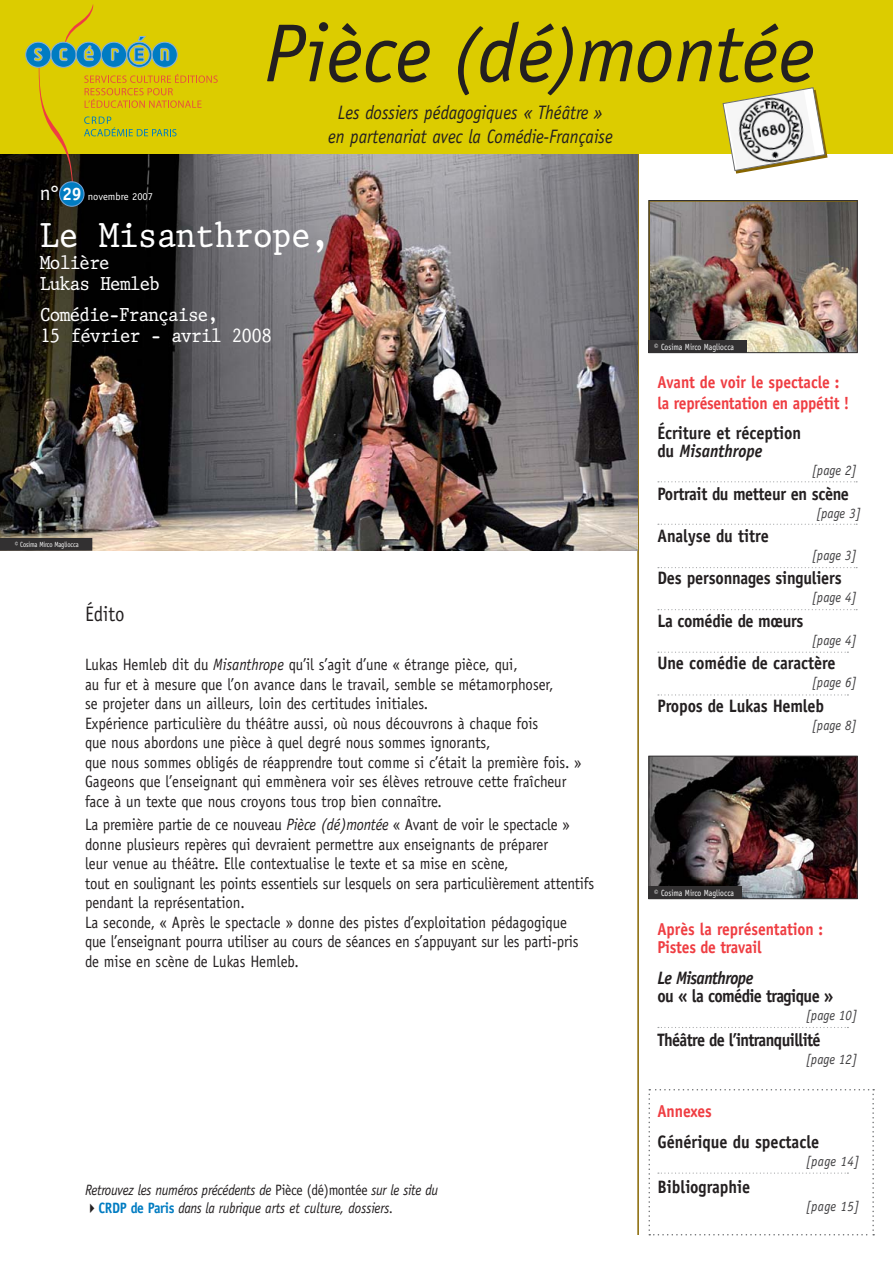
<style>
.page{position:relative;width:893px;height:1263px;background:#fff}
.page>*{position:absolute;margin:0;border:0;box-sizing:border-box;transform-origin:0 0}
.t1{font:italic 82.5px "Officina Sans LT";color:#231f20}
.t2{font:36px "King";letter-spacing:-.01em;color:#fff;scale:.9 1}
.t3{font:21px "Officina Sans LT";color:#231f20;scale:.9 1}
.t4{font:italic 19.5px/23.7px "Officina Sans LT";color:#231f20;text-align:center;scale:.9 1}
.t5{font:19.5px/21.8px "King";letter-spacing:-.04em;color:#fff;scale:.9 1}
.t6{font:700 18px "Officina Sans LT";letter-spacing:-.02em;color:#231f20;scale:.9 1}
.t7{font:700 18px/18px "Officina Sans LT";color:#231f20;scale:.9 1}
.t8{font:italic 700 18px "Officina Sans LT";letter-spacing:-.035em;color:#231f20;scale:.9 1}
.t9{font:700 17.25px/20.7px "Officina Sans LT";letter-spacing:-.015em;color:#ef3d42;scale:.9 1}
.t10{font:16.5px/19.5px "Officina Sans LT";color:#231f20;scale:.9 1}
.t11{font:italic 15px/18px "Officina Sans LT";letter-spacing:-.02em;color:#231f20;scale:.9 1}
.t12{font:italic 14.25px "Officina Sans LT";color:#403f41;scale:.9 1}
.t13{font:10.5px "Officina Sans LT";color:#fff}
.t14{font:9px "Officina Sans LT";color:#fff;scale:.85 1}
.t15{font:7.5px "Officina Sans LT";letter-spacing:-.02em;color:#fff;scale:.85 1}
.s1{font-size:72px}
.s2{font-size:21px}
.s3{font-weight:700;font-size:18px}
.s4{font-style:italic}
.s5{font-style:normal}
.s6{font-weight:700;font-style:normal;color:#007cc2}
</style>
<div class="page">
<img style="left:637px;top:153px;width:21px;height:1082px">
<img style="left:0;top:153px;width:638px;height:398px">
<div style="left:0;top:0;width:893px;height:153px;background:#dccc00"></div>
<div style="left:60px;top:182px;width:24px;height:24px;background:#007cc2;border-radius:50%"></div>
<div style="left:59px;top:181px;width:26px;height:26px;border:1px solid #72a3d7;border-radius:50%"></div>
<div style="left:0;top:538px;width:92px;height:13px;background:#323031"></div>
<svg style="left:658px;top:694px;width:190px;height:2px"></svg>
<svg style="left:658px;top:481px;width:199px;height:1px"></svg>
<svg style="left:658px;top:524px;width:199px;height:1px"></svg>
<svg style="left:648px;top:1089px;width:226px;height:147px"></svg>
<svg style="left:658px;top:567px;width:199px;height:1px"></svg>
<svg style="left:658px;top:609px;width:199px;height:1px"></svg>
<svg style="left:658px;top:1027px;width:190px;height:1px"></svg>
<svg style="left:658px;top:652px;width:190px;height:1px"></svg>
<svg style="left:25px;top:4px;width:193px;height:191px"></svg>
<img style="left:650px;top:202px;width:205px;height:149px">
<div style="left:648px;top:200px;width:209px;height:153px;border:1px solid #323031"></div>
<div style="left:648px;top:340px;width:99px;height:13px;background:#323031"></div>
<img style="left:650px;top:758px;width:205px;height:139px">
<div style="left:648px;top:756px;width:209px;height:143px;border:1px solid #323031"></div>
<div style="left:648px;top:886px;width:94px;height:13px;background:#323031"></div>
<svg style="left:722px;top:87px;width:105px;height:87px"></svg>
<h1 class="t1" style="left:264px;top:23px;width:553px">Pièce <span class="s1">(</span>dé<span class="s1">)</span>montée</h1>
<p class="t4" style="left:328px;top:103px;width:318px">Les dossiers pédagogiques « Théâtre » en partenariat avec la Comédie-Française</p>
<p class="t13" style="left:40px;top:193px;width:115px"><span class="s2">n°</span> <span class="s3">29</span> novembre 2007</p>
<h2 class="t2" style="left:40px;top:221px;width:324px">Le Misanthrope,</h2>
<p class="t5" style="left:40px;top:253px;width:135px">Molière<br>Lukas Hemleb</p>
<p class="t5" style="left:40px;top:305px;width:259px">Comédie-Française,<br>15 février - avril 2008</p>
<p class="t15" style="left:15px;top:542px;width:76px">© Cosima Mirco Magliocca</p>
<p class="t3" style="left:85px;top:606px;width:45px">Édito</p>
<p class="t10" style="left:85px;top:657px;width:553px">Lukas Hemleb dit du <span class="s4">Misanthrope</span> qu’il s’agit d’une « étrange pièce, qui,<br>au fur et à mesure que l’on avance dans le travail, semble se métamorphoser,<br>se projeter dans un ailleurs, loin des certitudes initiales.<br>Expérience particulière du théâtre aussi, où nous découvrons à chaque fois<br>que nous abordons une pièce à quel degré nous sommes ignorants,<br>que nous sommes obligés de réapprendre tout comme si c’était la première fois. » Gageons que l’enseignant qui emmènera voir ses élèves retrouve cette fraîcheur face à un texte que nous croyons tous trop bien connaître.</p>
<p class="t10" style="left:85px;top:817px;width:567px">La première partie de ce nouveau <span class="s4">Pièce (dé)montée</span> « Avant de voir le spectacle » donne plusieurs repères qui devraient permettre aux enseignants de préparer<br>leur venue au théâtre. Elle contextualise le texte et sa mise en scène,<br>tout en soulignant les points essentiels sur lesquels on sera particulièrement attentifs pendant la représentation.<br>La seconde, « Après le spectacle » donne des pistes d’exploitation pédagogique<br>que l’enseignant pourra utiliser au cours de séances en s’appuyant sur les parti-pris de mise en scène de Lukas Hemleb.</p>
<p class="t11" style="left:98px;top:1182px;width:379px;text-indent:-13px">Retrouvez les numéros précédents de <span class="s5">Pièce (dé)montée</span> sur le site du<br><span class="s6">CRDP de Paris</span> dans la rubrique arts et culture, dossiers.</p>
<p class="t14" style="left:654px;top:343px;width:95px">© Cosima Mirco Magliocca</p>
<p class="t9" style="left:657px;top:373px;width:215px">Avant de voir le spectacle : la représentation en appétit !</p>
<p class="t7" style="left:657px;top:426px;width:161px">Écriture et réception du <span class="s4">Misanthrope</span></p>
<p class="t12" style="left:812px;top:465px;width:52px">[page 2]</p>
<p class="t6" style="left:657px;top:487px;width:214px">Portrait du metteur en scène</p>
<p class="t12" style="left:816px;top:508px;width:52px">[page 3]</p>
<p class="t7" style="left:657px;top:529px;width:125px">Analyse du titre</p>
<p class="t12" style="left:812px;top:550px;width:52px">[page 3]</p>
<p class="t6" style="left:657px;top:572px;width:206px">Des personnages singuliers</p>
<p class="t12" style="left:812px;top:592px;width:52px">[page 4]</p>
<p class="t6" style="left:657px;top:614px;width:164px">La comédie de mœurs</p>
<p class="t12" style="left:812px;top:635px;width:52px">[page 4]</p>
<p class="t7" style="left:657px;top:656px;width:199px">Une comédie de caractère</p>
<p class="t12" style="left:812px;top:677px;width:52px">[page 6]</p>
<p class="t6" style="left:657px;top:699px;width:187px">Propos de Lukas Hemleb</p>
<p class="t12" style="left:812px;top:719px;width:52px">[page 8]</p>
<p class="t14" style="left:654px;top:889px;width:95px">© Cosima Mirco Magliocca</p>
<p class="t9" style="left:657px;top:922px;width:186px;line-height:18px">Après la représentation :<br>Pistes de travail</p>
<p class="t8" style="left:657px;top:971px;width:108px">Le Misanthrope</p>
<p class="t6" style="left:657px;top:989px;width:197px">ou « la comédie tragique »</p>
<p class="t12" style="left:806px;top:1010px;width:59px">[page 10]</p>
<p class="t6" style="left:657px;top:1034px;width:183px">Théâtre de l’intranquillité</p>
<p class="t12" style="left:806px;top:1054px;width:59px">[page 12]</p>
<p class="t9" style="left:657px;top:1103px;width:62px">Annexes</p>
<p class="t7" style="left:657px;top:1135px;width:181px">Générique du spectacle</p>
<p class="t12" style="left:806px;top:1156px;width:61px">[page 14]</p>
<p class="t7" style="left:657px;top:1179px;width:105px">Bibliographie</p>
<p class="t12" style="left:806px;top:1200px;width:61px">[page 15]</p>
</div>
